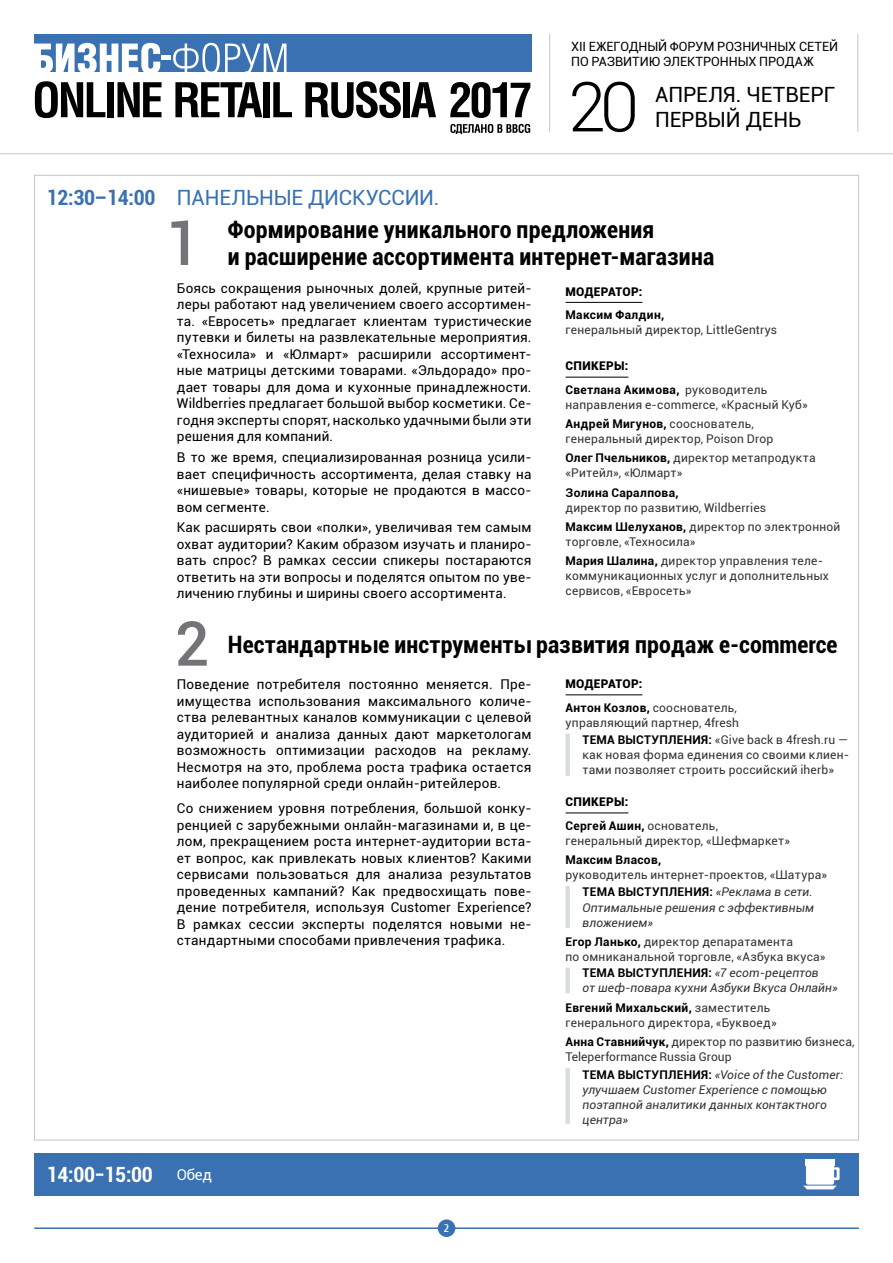
<style>
.page{position:relative;width:893px;height:1263px;background:#fff}
.page>*{position:absolute;margin:0;border:0;box-sizing:border-box;transform-origin:0 0}
.t1{font:300 69px "Roboto";color:#000}
.название_сессии{font:500 61.8px "Roboto";color:#747378}
.название_сессии-2{font:700 condensed 24px/27px "Roboto";letter-spacing:.01em;color:#000}
.t2{font:21px/25.5px "Roboto";letter-spacing:-.005em;color:#000}
.название_сессии-3{font:21px "Roboto";letter-spacing:-.005em;color:#3971b2}
.TIME{font:700 condensed 21px "Roboto";letter-spacing:-.015em;color:#3971b2}
.TIME-2{font:700 condensed 21px "Roboto";letter-spacing:-.015em;color:#fff}
.TIME-3{font:15px "Roboto";color:#fff}
.t3{font:13.5px/16.5px "Roboto";letter-spacing:.02em;color:#000;text-align:justify}
.t4{font:12.75px/15px "Roboto";letter-spacing:-.005em;color:#000}
.ИМЯ{font:12px/15px "Roboto";letter-spacing:.02em;color:#343235}
.ИМЯ-2{font:italic 12px/15px "Roboto";letter-spacing:.01em;color:#343235}
.спикеры{font:900 12px "Roboto";letter-spacing:.025em;color:#000}
.t5{font:700 11.1px "Cuprum";color:#fff}
.s1{font-weight:700;color:#000}
.s2{font-weight:700;font-style:normal;color:#000}
</style>
<div class="page">
<hr style="left:35px;top:1227px;width:823px;height:2px;background:#3971b2">
<div style="left:438px;top:1219px;width:17px;height:18px;background:#3971b2;border-radius:50%"></div>
<hr style="left:0;top:153px;width:893px;height:1px;background:#c3c5c8">
<hr style="left:549px;top:34px;width:1px;height:98px;background:#c3c5c8">
<hr style="left:857px;top:34px;width:1px;height:98px;background:#c3c5c8">
<div style="left:34px;top:34px;width:497px;height:38px;background:#3971b2"></div>
<svg style="left:34px;top:43px;width:252px;height:29px"></svg>
<svg style="left:35px;top:81px;width:70px;height:37px"></svg>
<div style="left:107px;top:82px;width:7px;height:35px;background:#000"></div>
<svg style="left:118px;top:82px;width:44px;height:35px"></svg>
<svg style="left:175px;top:82px;width:87px;height:35px"></svg>
<div style="left:263px;top:82px;width:7px;height:35px;background:#000"></div>
<svg style="left:273px;top:82px;width:19px;height:35px"></svg>
<svg style="left:305px;top:81px;width:96px;height:37px"></svg>
<div style="left:403px;top:82px;width:7px;height:35px;background:#000"></div>
<svg style="left:411px;top:82px;width:25px;height:35px"></svg>
<svg style="left:450px;top:82px;width:80px;height:36px"></svg>
<div style="left:162px;top:55px;width:9px;height:5px;background:#fff"></div>
<svg style="left:450px;top:124px;width:80px;height:10px"></svg>
<div style="left:34px;top:175px;width:825px;height:965px;background:#fff;border:1px solid #c3c5c8"></div>
<hr style="left:566px;top:302px;width:76px;height:1px;background:#000">
<hr style="left:566px;top:377px;width:62px;height:1px;background:#000">
<hr style="left:566px;top:694px;width:76px;height:1px;background:#000">
<hr style="left:566px;top:734px;width:4px;height:42px;background:#d8dbdc">
<hr style="left:566px;top:812px;width:62px;height:1px;background:#000">
<hr style="left:566px;top:886px;width:4px;height:42px;background:#d8dbdc">
<hr style="left:566px;top:968px;width:4px;height:25px;background:#d8dbdc">
<hr style="left:566px;top:1068px;width:4px;height:56px;background:#d8dbdc">
<div style="left:34px;top:1153px;width:825px;height:43px;background:#3971b2"></div>
<svg style="left:803px;top:1167px;width:36px;height:22px"></svg>
<div style="left:806px;top:1162px;width:28px;height:22px;background:#fff;border-radius:2px"></div>
<div style="left:805px;top:1160px;width:30px;height:6px;background:#fff"></div>
<p class="t4" style="left:571px;top:39px;width:268px">XII ЕЖЕГОДНЫЙ ФОРУМ РОЗНИЧНЫХ СЕТЕЙ<br>ПО РАЗВИТИЮ ЭЛЕКТРОННЫХ ПРОДАЖ</p>
<h1 class="t1" style="left:568px;top:59px;width:72px">20</h1>
<h3 class="t2" style="left:655px;top:81px;width:182px">АПРЕЛЯ. ЧЕТВЕРГ<br>ПЕРВЫЙ ДЕНЬ</h3>
<p class="TIME" style="left:47px;top:183px;width:110px">12:30–14:00</p>
<p class="название_сессии-3" style="left:177px;top:183px;width:264px">ПАНЕЛЬНЫЕ ДИСКУССИИ.</p>
<p class="название_сессии" style="left:165px;top:199px;width:37px">1</p>
<p class="название_сессии-2" style="left:228px;top:215px;width:488px">Формирование уникального предложения<br>и расширение ассортимента интернет-магазина</p>
<p class="t3" style="left:177px;top:279px;width:356px">Боясь сокращения рыночных долей, крупные ритей&shy;леры работают над увеличением своего ассортимен&shy;та. «Евросеть» предлагает клиентам туристические путевки и билеты на развлекательные мероприятия. «Техносила» и «Юлмарт» расширили ассортимент&shy;ные матрицы детскими товарами. «Эльдорадо» про&shy;дает товары для дома и кухонные принадлежности.<br>Wildberries предлагает большой выбор косметики. Се&shy;годня эксперты спорят, насколько удачными были эти решения для компаний.</p>
<p class="t3" style="left:177px;top:449px;width:356px">В то же время, специализированная розница усили&shy;вает специфичность ассортимента, делая ставку на «нишевые» товары, которые не продаются в массо&shy;вом сегменте.</p>
<p class="t3" style="left:177px;top:519px;width:356px">Как расширять свои «полки», увеличивая тем самым охват аудитории? Каким образом изучать и планиро&shy;вать спрос? В рамках сессии спикеры постараются ответить на эти вопросы и поделятся опытом по уве&shy;личению глубины и ширины своего ассортимента.</p>
<p class="спикеры" style="left:566px;top:283px;width:78px">МОДЕРАТОР:</p>
<p class="ИМЯ" style="left:566px;top:307px;width:213px"><span class="s1">Максим Фалдин,<br></span>генеральный директор, LittleGentrys</p>
<p class="спикеры" style="left:566px;top:358px;width:64px">СПИКЕРЫ:</p>
<p class="ИМЯ" style="left:566px;top:382px;width:244px"><span class="s1">Светлана Акимова,</span> руководитель направления e-сommerce, «Красный Куб»</p>
<p class="ИМЯ" style="left:566px;top:416px;width:209px"><span class="s1">Андрей Мигунов,</span> сооснователь, генеральный директор, Poison Drop</p>
<p class="ИМЯ" style="left:566px;top:450px;width:252px"><span class="s1">Олег Пчельников,</span> директор метапродукта «Ритейл», «Юлмарт»</p>
<p class="ИМЯ" style="left:566px;top:484px;width:202px"><span class="s1">Золина Саралпова,<br></span>директор по развитию, Wildberries</p>
<p class="ИМЯ" style="left:566px;top:519px;width:276px"><span class="s1">Максим Шелуханов,</span> директор по электронной торговле, «Техносила»</p>
<p class="ИМЯ" style="left:566px;top:553px;width:265px"><span class="s1">Мария Шалина,</span> директор управления теле&shy;коммуникационных услуг и дополнительных сервисов, «Евросеть»</p>
<p class="название_сессии" style="left:174px;top:600px;width:37px">2</p>
<p class="название_сессии-2" style="left:228px;top:630px;width:611px">Нестандартные инструменты развития продаж e-сommerce</p>
<p class="t3" style="left:177px;top:676px;width:356px">Поведение потребителя постоянно меняется. Пре&shy;имущества использования максимального количе&shy;ства релевантных каналов коммуникации с целевой аудиторией и анализа данных дают маркетологам возможность оптимизации расходов на рекламу.<br>Несмотря на это, проблема роста трафика остается наиболее популярной среди онлайн-ритейлеров.</p>
<p class="t3" style="left:177px;top:800px;width:356px">Со снижением уровня потребления, большой конку&shy;ренцией с зарубежными онлайн-магазинами и, в це&shy;лом, прекращением роста интернет-аудитории вста&shy;ет вопрос, как привлекать новых клиентов? Какими сервисами пользоваться для анализа результатов проведенных кампаний? Как предвосхищать пове&shy;дение потребителя, используя Customer Experience?<br>В рамках сессии эксперты поделятся новыми не&shy;стандартными способами привлечения трафика.</p>
<p class="спикеры" style="left:566px;top:675px;width:78px">МОДЕРАТОР:</p>
<p class="ИМЯ" style="left:566px;top:699px;width:175px"><span class="s1">Антон Козлов,</span> сооснователь, управляющий партнер, 4fresh</p>
<p class="ИМЯ" style="left:583px;top:732px;width:268px;text-align:justify"><span class="s1">ТЕМА ВЫСТУПЛЕНИЯ:</span> «Give back в 4fresh.ru — как новая форма единения со своими клиен&shy;тами позволяет строить российский iherb»</p>
<p class="спикеры" style="left:566px;top:793px;width:64px">СПИКЕРЫ:</p>
<p class="ИМЯ" style="left:566px;top:817px;width:226px"><span class="s1">Сергей Ашин,</span> основатель, генеральный директор, «Шефмаркет»</p>
<p class="ИМЯ" style="left:566px;top:852px;width:263px"><span class="s1">Максим Власов,<br></span>руководитель интернет-проектов, «Шатура»</p>
<p class="ИМЯ-2" style="left:583px;top:884px;width:233px"><span class="s2">ТЕМА ВЫСТУПЛЕНИЯ:</span> «Реклама в сети.<br>Оптимальные решения с эффективным вложением»</p>
<p class="ИМЯ" style="left:566px;top:933px;width:262px"><span class="s1">Егор Ланько,</span> директор депаратамента<br>по омниканальной торговле, «Азбука вкуса»</p>
<p class="ИМЯ-2" style="left:583px;top:965px;width:257px"><span class="s2">ТЕМА ВЫСТУПЛЕНИЯ:</span> «7 ecom-рецептов<br>от шеф-повара кухни Азбуки Вкуса Онлайн»</p>
<p class="ИМЯ" style="left:566px;top:999px;width:213px"><span class="s1">Евгений Михальский,</span> заместитель генерального директора, «Буквоед»</p>
<p class="ИМЯ" style="left:566px;top:1034px;width:290px"><span class="s1">Анна Ставнийчук,</span> директор по развитию бизнеса,<br>Teleperformance Russia Group</p>
<p class="ИМЯ-2" style="left:583px;top:1066px;width:262px"><span class="s2">ТЕМА ВЫСТУПЛЕНИЯ:</span> «Voice of the Customer: улучшаем Customer Experience с помощью поэтапной аналитики данных контактного центра»</p>
<p class="TIME-2" style="left:47px;top:1160px;width:108px">14:00−15:00</p>
<p class="TIME-3" style="left:177px;top:1164px;width:37px">Обед</p>
<p class="t5" style="left:444px;top:1222px;width:6px">2</p>
</div>
